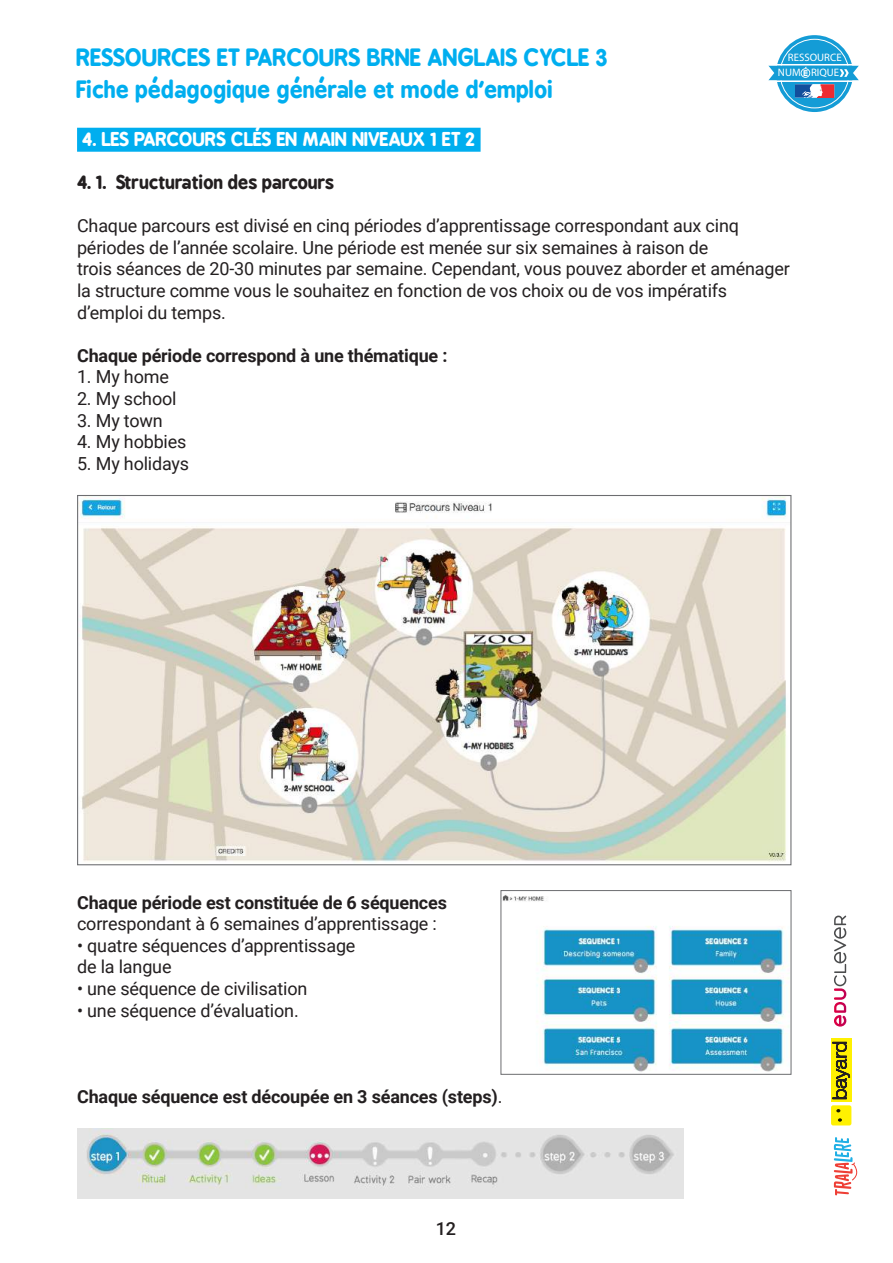
<style>
.page{position:relative;width:893px;height:1263px;background:#fff}
.page>*{position:absolute;margin:0;border:0;box-sizing:border-box;transform-origin:0 0}
.t1{font:700 22.5px/31.5px "B Preplay";color:#00aeef}
.t2{font:18px/21.6px "Roboto";letter-spacing:-.01em;color:#231f20}
.t3{font:700 18px "Roboto";letter-spacing:-.01em;color:#231f20}
.t4{font:700 18px "B Preplay";color:#fff}
.t5{font:700 18px "B Preplay";letter-spacing:-.01em;color:#231f20}
.t6{font:500 18px "Roboto";color:#231f20}
.t7{font:700 condensed 10.8px/14.9px "Roboto";color:#fff;text-align:right}
.s1{font-weight:400}
</style>
<div class="page">
<svg style="left:776px;top:35px;width:77px;height:77px;background:#27a4d9"></svg>
<svg style="left:768px;top:64px;width:91px;height:35px"></svg>
<svg style="left:834px;top:915px;width:12px;height:111px"></svg>
<svg style="left:831px;top:1039px;width:20px;height:63px"></svg>
<div style="left:831px;top:1105px;width:20px;height:20px;background:#fff101;border-radius:2px"></div>
<svg style="left:833px;top:1042px;width:17px;height:57px"></svg>
<svg style="left:836px;top:1109px;width:4px;height:3px"></svg>
<svg style="left:838px;top:1118px;width:4px;height:4px"></svg>
<svg style="left:833px;top:1137px;width:25px;height:59px"></svg>
<div style="left:77px;top:128px;width:404px;height:24px;background:#00aeef"></div>
<img style="left:79px;top:497px;width:708px;height:365px">
<img style="left:77px;top:1128px;width:607px;height:71px">
<img style="left:503px;top:894px;width:286px;height:178px">
<div style="left:501px;top:890px;width:290px;height:184px;border:1px solid #6c6d70"></div>
<p class="t1" style="left:77px;top:40px;width:533px">RESSOURCES ET PARCOURS BRNE ANGLAIS CYCLE 3<br>Fiche pédagogique générale et mode d’emploi</p>
<p class="t7" style="left:778px;top:50px;width:65px">RESSOURCE<br>NUM RIQUE</p>
<p class="t4" style="left:82px;top:124px;width:395px">4. LES PARCOURS CLÉS EN MAIN NIVEAUX 1 ET 2</p>
<p class="t5" style="left:77px;top:167px;width:258px">4. 1. Structuration des parcours</p>
<p class="t2" style="left:77px;top:214px;width:714px">Chaque parcours est divisé en cinq périodes d’apprentissage correspondant aux cinq périodes de l’année scolaire. Une période est menée sur six semaines à raison de<br>trois séances de 20-30 minutes par semaine. Cependant, vous pouvez aborder et aménager la structure comme vous le souhaitez en fonction de vos choix ou de vos impératifs d’emploi du temps.</p>
<p class="t3" style="left:77px;top:343px;width:372px">Chaque période correspond à une thématique :</p>
<p class="t2" style="left:77px;top:365px;width:93px">1. My home</p>
<p class="t2" style="left:77px;top:387px;width:101px">2. My school</p>
<p class="t2" style="left:77px;top:409px;width:87px">3. My town</p>
<p class="t2" style="left:77px;top:430px;width:111px">4. My hobbies</p>
<p class="t2" style="left:77px;top:452px;width:114px">5. My holidays</p>
<p class="t3" style="left:77px;top:889px;width:371px">Chaque période est constituée de 6 séquences</p>
<p class="t2" style="left:77px;top:912px;width:361px">correspondant à 6 semaines d’apprentissage :</p>
<p class="t2" style="left:77px;top:934px;width:280px">• quatre séquences d’apprentissage de la langue</p>
<p class="t2" style="left:77px;top:977px;width:232px">• une séquence de civilisation</p>
<p class="t2" style="left:77px;top:999px;width:223px">• une séquence d’évaluation.</p>
<p class="t3" style="left:77px;top:1084px;width:427px">Chaque séquence est découpée en 3 séances (steps)<span class="s1">.</span></p>
<p class="t6" style="left:436px;top:1216px;width:22px">12</p>
</div>
